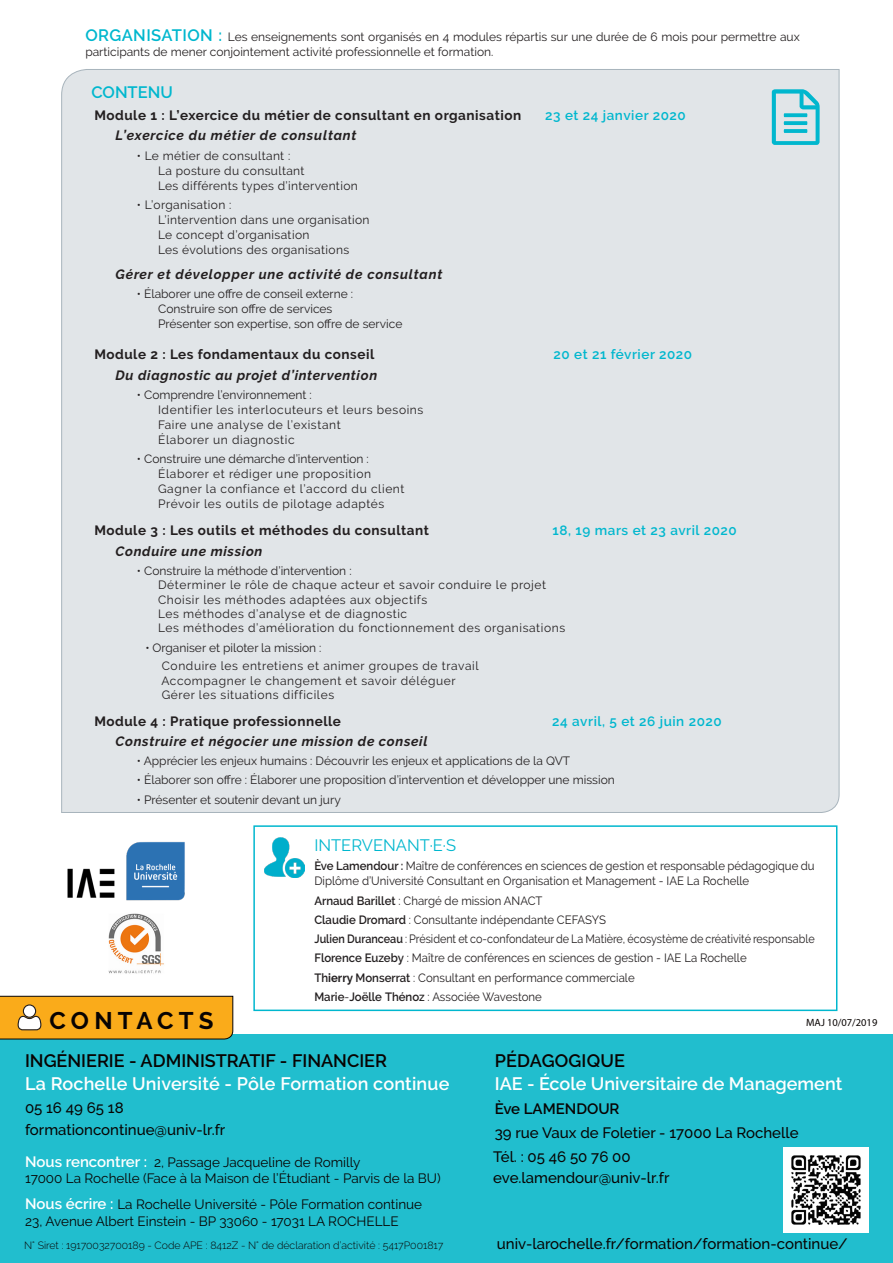
<style>
.page{position:relative;width:893px;height:1263px;background:#fff}
.page>*{position:absolute;margin:0;border:0;box-sizing:border-box;transform-origin:0 0}
.t1{font:700 24px "Raleway";letter-spacing:.215em;color:#080302}
.t2{font:600 18px "Raleway";color:#fff}
.t3{font:600 18px "Raleway";color:#080302}
.t4{font:16.5px "Raleway";color:#00b7ce}
.t5{font:600 16.5px "Raleway";color:#00b7ce}
.t6{font:500 15px "Raleway";color:#080302}
.t7{font:600 15px "Raleway";color:#080302}
.t8{font:13.5px "Raleway";color:#080302}
.t9{font:italic 700 13.5px "Raleway";letter-spacing:.05em;color:#231f20}
.t10{font:700 13.5px "Raleway";letter-spacing:.04em;color:#231f20}
.t11{font:600 13.5px "Raleway";letter-spacing:.04em;color:#00b7ce}
.t12{font:12px/15px "Raleway";color:#231f20}
.t13{font:12px "Raleway";letter-spacing:.05em;color:#231f20}
.t14{font:12px/15px "Raleway";color:#231f20;scale:.95 1}
.t15{font:12px "Raleway";letter-spacing:.03em;color:#231f20}
.t16{font:12px "Raleway";color:#231f20;scale:.9 1}
.t17{font:300 10.5px "Raleway";color:#080302}
.t18{font:10.5px "Myriad Pro";color:#080302}
.s1{font-weight:600;font-size:16.5px;color:#00b7ce}
.s2{font-weight:600}
.s3{font-weight:700}
.s4{font-weight:600;font-size:15px;color:#fff}
</style>
<div class="page">
<div style="left:61px;top:69px;width:779px;height:744px;background:#e1e5e8"></div>
<svg style="left:771px;top:89px;width:49px;height:56px;background:#85d2dd"></svg>
<div style="left:0;top:1034px;width:893px;height:229px;background:#21bece"></div>
<svg style="left:0;top:995px;width:234px;height:45px;background:#e9a526"></svg>
<img style="left:783px;top:1147px;width:85px;height:85px">
<img style="left:108px;top:913px;width:56px;height:61px">
<img style="left:67px;top:868px;width:48px;height:30px">
<img style="left:126px;top:841px;width:59px;height:60px">
<div style="left:253px;top:825px;width:584px;height:186px;border:2px solid #00b7ce"></div>
<img style="left:265px;top:838px;width:40px;height:40px">
<p class="t12" style="left:85px;top:29px;width:716px"><span class="s1">ORGANISATION :</span> Les enseignements sont organisés en 4 modules répartis sur une durée de 6 mois pour permettre aux participants de mener conjointement activité professionnelle et formation.</p>
<p class="t5" style="left:91px;top:83px;width:83px">CONTENU</p>
<p class="t10" style="left:94px;top:108px;width:428px">Module 1 : L’exercice du métier de consultant en organisation</p>
<p class="t11" style="left:545px;top:107px;width:142px">23 et 24 janvier 2020</p>
<p class="t9" style="left:116px;top:128px;width:242px">L’exercice du métier de consultant</p>
<p class="t15" style="left:137px;top:148px;width:155px">• Le métier de consultant :</p>
<p class="t15" style="left:158px;top:163px;width:148px">La posture du consultant</p>
<p class="t15" style="left:158px;top:178px;width:201px">Les différents types d’intervention</p>
<p class="t15" style="left:137px;top:198px;width:96px">• L’organisation :</p>
<p class="t15" style="left:158px;top:213px;width:213px">L’intervention dans une organisation</p>
<p class="t15" style="left:158px;top:228px;width:153px">Le concept d’organisation</p>
<p class="t15" style="left:158px;top:243px;width:193px">Les évolutions des organisations</p>
<p class="t9" style="left:116px;top:266px;width:328px">Gérer et développer une activité de consultant</p>
<p class="t12" style="left:137px;top:286px;width:218px">• Élaborer une offre de conseil externe :</p>
<p class="t12" style="left:158px;top:301px;width:176px">Construire son offre de services</p>
<p class="t12" style="left:158px;top:316px;width:246px">Présenter son expertise, son offre de service</p>
<p class="t10" style="left:94px;top:347px;width:282px">Module 2 : Les fondamentaux du conseil</p>
<p class="t11" style="left:553px;top:347px;width:140px">20 et 21 février 2020</p>
<p class="t9" style="left:116px;top:367px;width:263px">Du diagnostic au projet d’intervention</p>
<p class="t12" style="left:137px;top:387px;width:177px">• Comprendre l’environnement :</p>
<p class="t13" style="left:158px;top:403px;width:267px">Identifier les interlocuteurs et leurs besoins</p>
<p class="t13" style="left:158px;top:418px;width:184px">Faire une analyse de l’existant</p>
<p class="t13" style="left:158px;top:433px;width:138px">Élaborer un diagnostic</p>
<p class="t12" style="left:137px;top:451px;width:234px">• Construire une démarche d’intervention :</p>
<p class="t13" style="left:158px;top:467px;width:214px">Élaborer et rédiger une proposition</p>
<p class="t13" style="left:158px;top:482px;width:248px">Gagner la confiance et l’accord du client</p>
<p class="t13" style="left:158px;top:497px;width:228px">Prévoir les outils de pilotage adaptés</p>
<p class="t10" style="left:94px;top:523px;width:336px">Module 3 : Les outils et méthodes du consultant</p>
<p class="t11" style="left:553px;top:523px;width:186px">18, 19 mars et 23 avril 2020</p>
<p class="t9" style="left:116px;top:543px;width:148px">Conduire une mission</p>
<p class="t12" style="left:137px;top:563px;width:216px">• Construire la méthode d’intervention :</p>
<p class="t13" style="left:158px;top:578px;width:390px">Déterminer le rôle de chaque acteur et savoir conduire le projet</p>
<p class="t13" style="left:158px;top:592px;width:271px">Choisir les méthodes adaptées aux objectifs</p>
<p class="t13" style="left:158px;top:607px;width:251px">Les méthodes d’analyse et de diagnostic</p>
<p class="t13" style="left:158px;top:621px;width:409px">Les méthodes d’amélioration du fonctionnement des organisations</p>
<p class="t12" style="left:145px;top:640px;width:178px">• Organiser et piloter la mission :</p>
<p class="t13" style="left:162px;top:659px;width:318px">Conduire les entretiens et animer groupes de travail</p>
<p class="t13" style="left:161px;top:673px;width:296px">Accompagner le changement et savoir déléguer</p>
<p class="t13" style="left:162px;top:688px;width:174px">Gérer les situations difficiles</p>
<p class="t10" style="left:94px;top:714px;width:248px">Module 4 : Pratique professionnelle</p>
<p class="t11" style="left:552px;top:714px;width:171px">24 avril, 5 et 26 juin 2020</p>
<p class="t9" style="left:116px;top:733px;width:313px">Construire et négocier une mission de conseil</p>
<p class="t12" style="left:137px;top:753px;width:435px">• Apprécier les enjeux humains : Découvrir les enjeux et applications de la QVT</p>
<p class="t12" style="left:137px;top:773px;width:479px">• Élaborer son offre : Élaborer une proposition d’intervention et développer une mission</p>
<p class="t12" style="left:137px;top:792px;width:205px">• Présenter et soutenir devant un jury</p>
<p class="t4" style="left:314px;top:836px;width:143px">INTERVENANT·E·S</p>
<p class="t14" style="left:314px;top:858px;width:528px"><span class="s2">Ève Lamendour :</span> Maître de conférences en sciences de gestion et responsable pédagogique du<br>Diplôme d’Université Consultant en Organisation et Management - IAE La Rochelle</p>
<p class="t14" style="left:314px;top:893px;width:242px"><span class="s2">Arnaud Barillet</span> : Chargé de mission ANACT</p>
<p class="t14" style="left:314px;top:912px;width:308px"><span class="s2">Claudie Dromard</span> : Consultante indépendante CEFASYS</p>
<p class="t16" style="left:314px;top:932px;width:557px"><span class="s2">Julien Duranceau</span> : Président et co-confondateur de La Matière, écosystème de créativité responsable</p>
<p class="t14" style="left:314px;top:950px;width:457px"><span class="s2">Florence Euzeby</span> : Maître de conférences en sciences de gestion - IAE La Rochelle</p>
<p class="t14" style="left:314px;top:970px;width:339px"><span class="s2">Th</span><span class="s3">ierry</span> <span class="s2">Monserrat</span> : Consultant en performance commerciale</p>
<p class="t14" style="left:314px;top:989px;width:241px"><span class="s2">Marie</span>-<span class="s2">Joëlle Thénoz</span> : Associée Wavestone</p>
<p class="t1" style="left:49px;top:1007px;width:166px">CONTACTS</p>
<p class="t3" style="left:25px;top:1050px;width:364px">INGÉNIERIE - ADMINISTRATIF - FINANCIER</p>
<p class="t2" style="left:25px;top:1074px;width:426px">La Rochelle Université - Pôle Formation continue</p>
<p class="t6" style="left:25px;top:1099px;width:100px">05 16 49 65 18</p>
<p class="t6" style="left:25px;top:1121px;width:202px">formationcontinue@univ-lr.fr</p>
<p class="t8" style="left:25px;top:1154px;width:337px"><span class="s4">Nous rencontrer :</span> 2, Passage Jacqueline de Romilly</p>
<p class="t8" style="left:25px;top:1170px;width:417px">17000 La Rochelle (Face à la Maison de l’Étudiant - Parvis de la BU)</p>
<p class="t8" style="left:25px;top:1197px;width:399px"><span class="s4">Nous écrire :</span> La Rochelle Université - Pôle Formation continue</p>
<p class="t8" style="left:25px;top:1213px;width:375px">23, Avenue Albert Einstein - BP 33060 - 17031 LA ROCHELLE</p>
<p class="t17" style="left:24px;top:1239px;width:421px">N° Siret : 19170032700189 - Code APE : 8412Z - N° de déclaration d’activité : 5417P001817</p>
<p class="t18" style="left:806px;top:1015px;width:73px">MAJ 10/07/2019</p>
<p class="t3" style="left:495px;top:1050px;width:132px">PÉDAGOGIQUE</p>
<p class="t2" style="left:495px;top:1074px;width:349px">IAE - École Universitaire de Management</p>
<p class="t7" style="left:495px;top:1100px;width:126px">Ève LAMENDOUR</p>
<p class="t6" style="left:495px;top:1124px;width:305px">39 rue Vaux de Foletier - 17000 La Rochelle</p>
<p class="t6" style="left:493px;top:1148px;width:139px">Tél. : 05 46 50 76 00</p>
<p class="t6" style="left:493px;top:1169px;width:178px">eve.lamendour@univ-lr.fr</p>
<p class="t6" style="left:497px;top:1235px;width:352px">univ-larochelle.fr/formation/formation-continue/</p>
</div>
